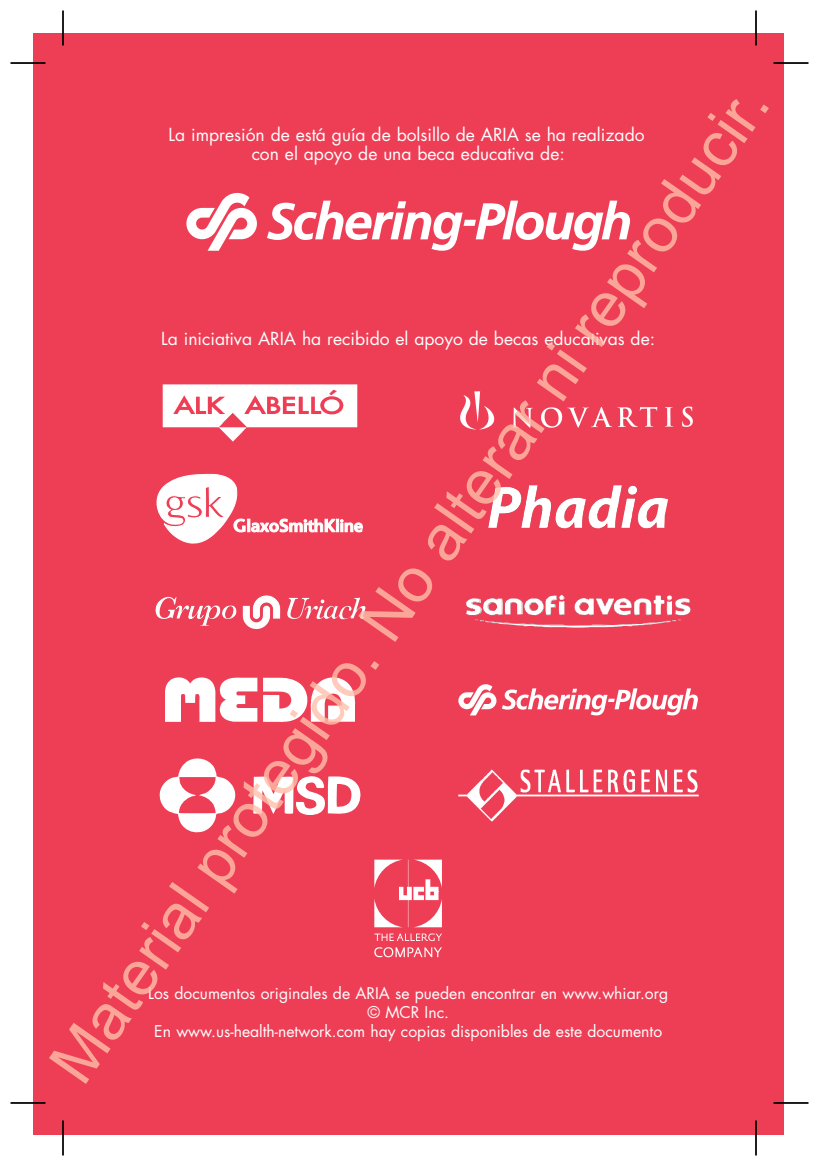
<style>
.page{position:relative;width:819px;height:1166px;background:#fff}
.page>*{position:absolute;margin:0;border:0;box-sizing:border-box;transform-origin:0 0}
.t1{font:63px "Arial";color:rgb(255 191 170/.8)}
.t2{font:17.5px "Futura";color:#fff}
.t3{font:15.75px/18.9px "Futura";color:#fff;text-align:center}
</style>
<div class="page">
<div style="left:33px;top:33px;width:751px;height:1101px;background:#ee3e56"></div>
<svg style="left:156px;top:474px;width:207px;height:70px"></svg>
<svg style="left:458px;top:684px;width:38px;height:31px"></svg>
<svg style="left:502px;top:688px;width:196px;height:27px"></svg>
<img style="left:458px;top:769px;width:241px;height:53px">
<svg style="left:374px;top:859px;width:68px;height:68px"></svg>
<svg style="left:374px;top:933px;width:68px;height:8px"></svg>
<svg style="left:374px;top:947px;width:68px;height:10px"></svg>
<svg style="left:160px;top:758px;width:76px;height:74px"></svg>
<svg style="left:253px;top:776px;width:107px;height:39px"></svg>
<img style="left:263px;top:677px;width:44px;height:45px">
<img style="left:162px;top:384px;width:196px;height:58px">
<img style="left:460px;top:391px;width:233px;height:39px">
<svg style="left:186px;top:193px;width:71px;height:58px"></svg>
<svg style="left:267px;top:201px;width:363px;height:50px"></svg>
<img style="left:188px;top:605px;width:82px;height:24px">
<img style="left:488px;top:485px;width:180px;height:43px">
<img style="left:466px;top:595px;width:225px;height:21px">
<hr style="left:10px;top:62px;width:36px;height:2px;background:#000">
<hr style="left:62px;top:10px;width:2px;height:36px;background:#000">
<hr style="left:774px;top:62px;width:34px;height:2px;background:#000">
<hr style="left:755px;top:10px;width:2px;height:36px;background:#000">
<hr style="left:10px;top:1102px;width:36px;height:1px;background:#000">
<hr style="left:62px;top:1120px;width:2px;height:35px;background:#000">
<hr style="left:774px;top:1102px;width:34px;height:1px;background:#000">
<hr style="left:755px;top:1120px;width:2px;height:35px;background:#000">
<h1 class="t1" style="left:36px;top:1054px;width:1202px;rotate:-55deg">Material protegido. No alterar ni reproducir.</h1>
<p class="t2" style="left:169px;top:126px;width:477px">La impresión de está guía de bolsillo de ARIA se ha realizado</p>
<p class="t2" style="left:252px;top:146px;width:315px">con el apoyo de una beca educativa de:</p>
<p class="t2" style="left:161px;top:331px;width:495px">La iniciativa ARIA ha recibido el apoyo de becas educativas de:</p>
<p class="t3" style="left:148px;top:985px;width:521px">Los documentos originales de ARIA se pueden encontrar en www.whiar.org © MCR Inc.<br>En www.us-health-network.com hay copias disponibles de este documento</p>
</div>
